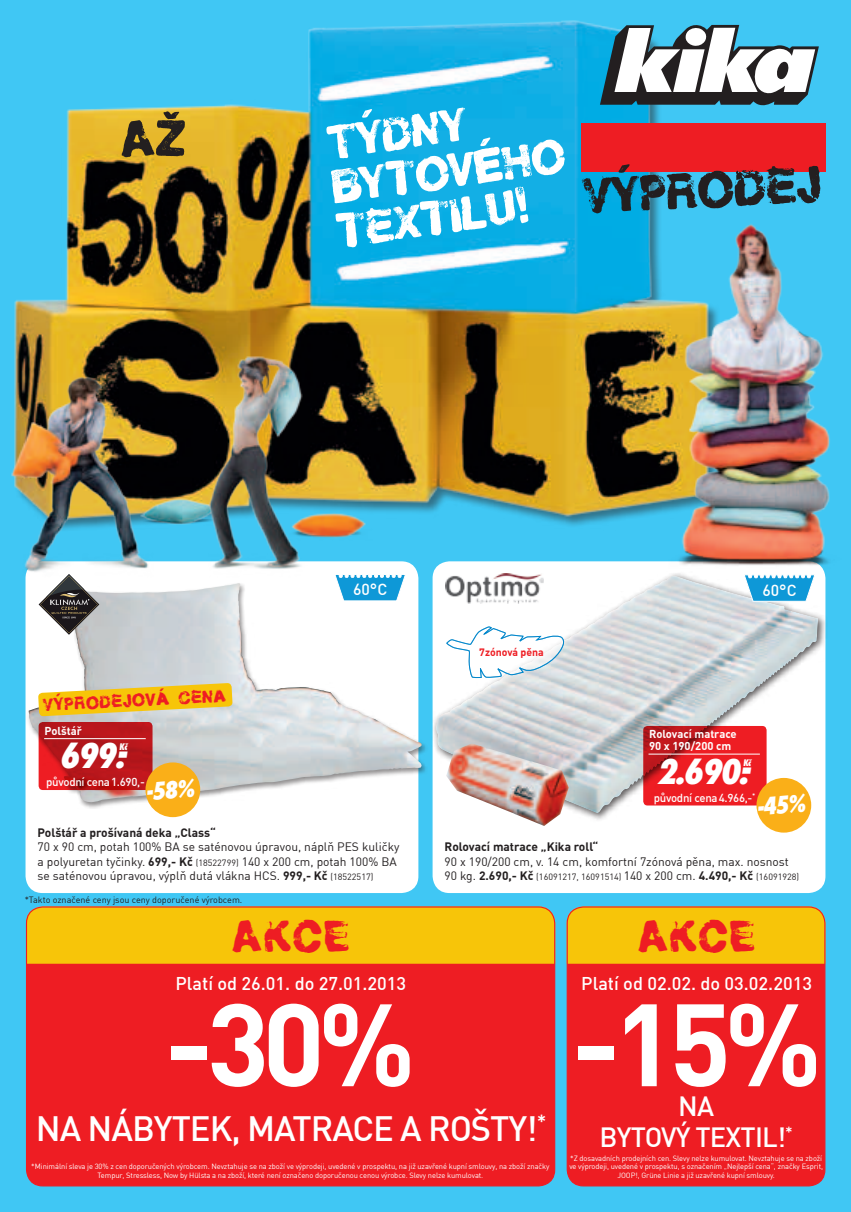
<style>
.page{position:relative;width:851px;height:1212px;background:#fff}
.page>*{position:absolute;margin:0;border:0;box-sizing:border-box;transform-origin:0 0}
.t1{font:700 115.05px "DINCE";color:#fff}
.t2{font:49.35px "Helveticrap";color:#231f20}
.t3{font:46.2px/44.5px "Helveticrap";color:#fff}
.t4{font:43.35px "Helveticrap";color:#ee1d23}
.t5{font:500 34.5px "DINCE";letter-spacing:-.03em;color:#fff}
.t6{font:italic 800 condensed 33.15px "Futura";letter-spacing:-.05em;color:#fff}
.t7{font:500 27.3px/31.5px "DINCE";letter-spacing:-.03em;color:#fff;text-align:center}
.t8{font:italic 800 condensed 22.8px "Futura";color:#fff}
.t9{font:500 18.15px "DINCE";color:#fff}
.t10{font:17.4px "Helveticrap";color:#ee1d23}
.t11{font:500 15.75px "DINCE";color:#fff}
.t12{font:12px/14.4px "DINCE";color:#231f20}
.t13{font:700 12px "DINCE";color:#231f20}
.t14{font:500 11.4px "DINCE";letter-spacing:-.025em;color:#fff}
.t15{font:700 11.25px/12px "DINCE";color:#fff}
.t16{font:700 10.5px "DINCE";color:#ee1d23}
.t17{font:10.05px "Futura TOT Ext Bol Con Obl";color:#fff}
.t18{font:9px "DINCE";color:#231f20}
.t19{font:7.5px/8.2px "DINCE";letter-spacing:-.01em;color:#fff;text-align:center}
.s1{font-weight:700}
.s2{font-size:9px}
.s3{font-size:12px}
.s4{font-weight:700;font-size:12px}
</style>
<div class="page">
<div style="left:0;top:0;width:850px;height:1212px;background:#40c7f4"></div>
<div style="left:26px;top:561px;width:392px;height:332px;background:#fff;border-radius:17px"></div>
<div style="left:432px;top:561px;width:393px;height:332px;background:#fff;border-radius:17px"></div>
<img style="left:14px;top:20px;width:743px;height:548px">
<div style="left:582px;top:124px;width:243px;height:48px;background:#ee1d23"></div>
<svg style="left:600px;top:24px;width:218px;height:83px"></svg>
<img style="left:643px;top:197px;width:187px;height:374px">
<img style="left:153px;top:482px;width:55px;height:2px">
<img style="left:153px;top:484px;width:55px;height:50px">
<img style="left:11px;top:362px;width:142px;height:217px">
<img style="left:208px;top:351px;width:109px;height:218px">
<img style="left:278px;top:487px;width:116px;height:82px">
<div style="left:431px;top:571px;width:396px;height:251px;background:#231f20;opacity:.75"></div>
<img style="left:436px;top:576px;width:236px;height:237px">
<div style="left:26px;top:907px;width:528px;height:279px;background:#ee1d23;border-radius:16px"></div>
<div style="left:26px;top:906px;width:529px;height:58px;background:#f7c509"></div>
<div style="left:26px;top:906px;width:529px;height:280px;border:1px solid #ee1d23;border-radius:16px"></div>
<div style="left:567px;top:907px;width:257px;height:279px;background:#ee1d23;border-radius:16px"></div>
<div style="left:566px;top:906px;width:259px;height:58px;background:#f7c509"></div>
<div style="left:566px;top:906px;width:259px;height:280px;border:1px solid #ee1d23;border-radius:16px"></div>
<div style="left:26px;top:581px;width:402px;height:227px;background:#231f20;opacity:.5"></div>
<img style="left:29px;top:583px;width:392px;height:219px">
<svg style="left:334px;top:575px;width:72px;height:26px"></svg>
<svg style="left:39px;top:574px;width:60px;height:61px"></svg>
<img style="left:446px;top:574px;width:97px;height:29px">
<svg style="left:743px;top:574px;width:72px;height:28px"></svg>
<img style="left:446px;top:743px;width:122px;height:83px">
<svg style="left:39px;top:722px;width:113px;height:68px;background:#bc161b"></svg>
<div style="left:38px;top:721px;width:115px;height:70px;border:1px solid #fff;border-radius:5px"></div>
<hr style="left:44px;top:738px;width:102px;height:1px;background:#fff">
<div style="left:145px;top:762px;width:55px;height:55px;background:#faaf18;border-radius:50%"></div>
<svg style="left:643px;top:726px;width:123px;height:79px;background:#e01c22"></svg>
<div style="left:642px;top:725px;width:125px;height:81px;border:1px solid #fff;border-radius:5px"></div>
<hr style="left:648px;top:754px;width:111px;height:1px;background:#fff">
<div style="left:756px;top:778px;width:55px;height:54px;background:#faaf18;border-radius:50%"></div>
<svg style="left:446px;top:626px;width:118px;height:52px"></svg>
<svg style="left:38px;top:683px;width:194px;height:33px;background:#eecc48"></svg>
<svg style="left:121px;top:110px;width:64px;height:47px;background:#e8ba2e"></svg>
<h3 class="t3" style="left:319px;top:121px;width:242px;rotate:-8deg">TÝDNY<br>BYTOVÉHO<br>TEXTILU!</h3>
<h2 class="t2" style="left:580px;top:164px;width:241px;rotate:-3deg">VÝPRODEJ</h2>
<h3 class="t11" style="left:353px;top:579px;width:34px">60°C</h3>
<h3 class="t11" style="left:762px;top:580px;width:34px">60°C</h3>
<h3 class="t10" style="left:42px;top:694px;width:185px;rotate:-3deg">VÝPRODEJOVÁ CENA</h3>
<h3 class="t15" style="left:45px;top:724px;width:39px">Polštář</h3>
<h3 class="t6" style="left:59px;top:734px;width:69px">699.-</h3>
<h3 class="t17" style="left:120px;top:741px;width:9px">Kč</h3>
<h3 class="t14" style="left:46px;top:775px;width:100px">původní cena 1.690,-</h3>
<h3 class="t8" style="left:144px;top:777px;width:50px;rotate:-5deg">-58%</h3>
<h3 class="t13" style="left:38px;top:825px;width:180px">Polštář a prošívaná deka „Class“</h3>
<h3 class="t12" style="left:38px;top:840px;width:363px">70 x 90 cm, potah 100% BA se saténovou úpravou, náplň PES kuličky a polyuretan tyčinky. <span class="s1">699,- Kč</span> <span class="s2">(18522799)</span> 140 x 200 cm, potah 100% BA se saténovou úpravou, výplň dutá vlákna HCS. <span class="s1">999,- Kč</span> <span class="s2">(18522517)</span></h3>
<p class="t18" style="left:25px;top:893px;width:219px">*Takto označené ceny jsou ceny doporučené výrobcem.</p>
<h3 class="t16" style="left:479px;top:645px;width:66px">7zónová pěna</h3>
<h3 class="t15" style="left:649px;top:727px;width:89px">Rolovací matrace<br>90 x 190/200 cm</h3>
<h3 class="t6" style="left:656px;top:750px;width:96px">2.690.-</h3>
<h3 class="t17" style="left:743px;top:756px;width:9px">Kč</h3>
<h3 class="t14" style="left:653px;top:790px;width:103px">původní cena 4.966,-<sup>*</sup></h3>
<h3 class="t8" style="left:755px;top:793px;width:50px;rotate:-5deg">-45%</h3>
<h3 class="t13" style="left:444px;top:839px;width:155px">Rolovací matrace „Kika roll“</h3>
<h3 class="t12" style="left:444px;top:854px;width:345px">90 x 190/200 cm, v. 14 cm, komfortní 7zónová pěna, max. nosnost</h3>
<p class="t18" style="left:444px;top:871px;width:356px"><span class="s3">90 kg.</span> <span class="s4">2.690,- Kč</span> (16091217, 16091514) <span class="s3">140 x 200 cm.</span> <span class="s4">4.490,- Kč</span> (16091928)</p>
<h3 class="t4" style="left:231px;top:908px;width:120px">AKCE</h3>
<h3 class="t4" style="left:637px;top:908px;width:120px">AKCE</h3>
<h3 class="t9" style="left:175px;top:971px;width:232px">Platí od 26.01. do 27.01.2013</h3>
<h3 class="t9" style="left:581px;top:971px;width:232px">Platí od 02.02. do 03.02.2013</h3>
<h1 class="t1" style="left:165px;top:968px;width:252px">-30%</h1>
<h1 class="t1" style="left:571px;top:968px;width:252px">-15%</h1>
<h3 class="t5" style="left:36px;top:1106px;width:259px">NA NÁBYTEK, MATRACE</h3>
<h3 class="t5" style="left:400px;top:1106px;width:148px">A ROŠTY!<sup>*</sup></h3>
<h3 class="t7" style="left:599px;top:1089px;width:195px">na<br>BYTOVÝ TEXTI L!<sup>*</sup></h3>
<p class="t19" style="left:31px;top:1162px;width:519px">*Minimální sleva je 30% z cen doporučených výrobcem. Nevztahuje se na zboží ve výprodeji, uvedené v prospektu, na již uzavřené kupní smlouvy, na zboží značky<br>Tempur, Stressless, Now by Hülsta a na zboží, které není označeno doporučenou cenou výrobce. Slevy nelze kumulovat.</p>
<p class="t19" style="left:569px;top:1154px;width:255px">*Z dosavadních prodejních cen. Slevy nelze kumulovat. Nevztahuje se na zboží ve výprodeji, uvedené v prospektu, s označením „Nejlepší cena“, značky Esprit,<br>JOOP!, Grüne Linie a již uzavřené kupní smlouvy.</p>
</div>
